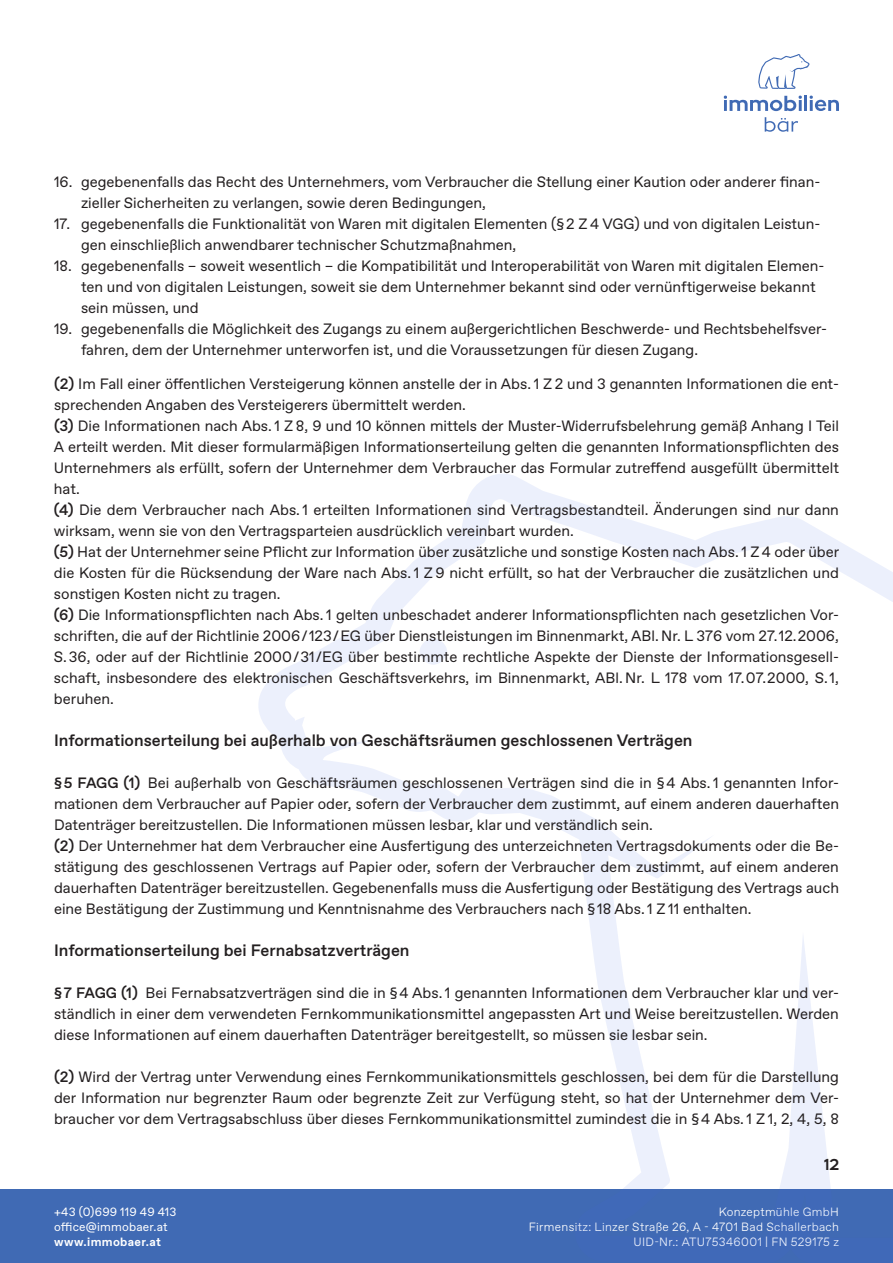
<style>
.page{position:relative;width:893px;height:1263px;background:#fff}
.page>*{position:absolute;margin:0;border:0;box-sizing:border-box;transform-origin:0 0}
.t1{font:500 16.5px "Favorit Pro";color:#231f20}
.t2{font:15px/21px "Favorit Pro";color:#231f20}
.t3{font:500 15px "Bonn BF";color:#231f20}
.t4{font:300 12px/15px "Favorit Pro";letter-spacing:.025em;color:#fff;text-align:right}
.t5{font:12px "Favorit Pro";letter-spacing:.015em;color:#fff}
.t6{font:700 12px "Favorit Pro";letter-spacing:.03em;color:#fff}
.s1{font-weight:500}
</style>
<div class="page">
<div style="left:0;top:1190px;width:893px;height:73px;background:#406ab4"></div>
<svg style="left:758px;top:54px;width:52px;height:35px"></svg>
<svg style="left:765px;top:117px;width:33px;height:15px"></svg>
<hr style="left:804px;top:96px;width:3px;height:15px;background:#406ab4">
<svg style="left:809px;top:95px;width:30px;height:16px"></svg>
<svg style="left:724px;top:95px;width:78px;height:16px"></svg>
<svg style="left:257px;top:474px;width:636px;height:716px"></svg>
<div style="left:419px;top:638px;width:28px;height:27px;background:#ecf0fc;border-radius:50%"></div>
<p class="t2" style="left:81px;top:171px;width:741px;text-indent:-27px">16. gegebenenfalls das Recht des Unternehmers, vom Verbraucher die Stellung einer Kaution oder anderer finan&shy;zieller Sicherheiten zu verlangen, sowie deren Bedingungen,</p>
<p class="t2" style="left:81px;top:213px;width:741px;text-indent:-27px">17. gegebenenfalls die Funktionalität von Waren mit digitalen Elementen (§ 2 Z 4 VGG) und von digitalen Leistun&shy;gen einschließlich anwendbarer technischer Schutzmaßnahmen,</p>
<p class="t2" style="left:81px;top:255px;width:745px;text-indent:-27px">18. gegebenenfalls – soweit wesentlich – die Kompatibilität und Interoperabilität von Waren mit digitalen Elemen&shy;ten und von digitalen Leistungen, soweit sie dem Unternehmer bekannt sind oder vernünftigerweise bekannt sein müssen, und</p>
<p class="t2" style="left:81px;top:318px;width:747px;text-indent:-27px">19. gegebenenfalls die Möglichkeit des Zugangs zu einem außergerichtlichen Beschwerde- und Rechtsbehelfsver&shy;fahren, dem der Unternehmer unterworfen ist, und die Voraussetzungen für diesen Zugang.</p>
<p class="t2" style="left:54px;top:373px;width:787px"><span class="s1">(2)</span> Im Fall einer öffentlichen Versteigerung können anstelle der in Abs. 1 Z 2 und 3 genannten Informationen die ent&shy;sprechenden Angaben des Versteigerers übermittelt werden.<br><span class="s1">(3)</span> Die Informationen nach Abs. 1 Z 8, 9 und 10 können mittels der Muster-Widerrufsbelehrung gemäß Anhang I Teil A erteilt werden. Mit dieser formularmäßigen Informationserteilung gelten die genannten Informationspflichten des Unternehmers als erfüllt, sofern der Unternehmer dem Verbraucher das Formular zutreffend ausgefüllt übermittelt hat.<br><span class="s1">(4)</span> Die dem Verbraucher nach Abs. 1 erteilten Informationen sind Vertragsbestandteil. Änderungen sind nur dann wirksam, wenn sie von den Vertragsparteien ausdrücklich vereinbart wurden.<br><span class="s1">(5)</span> Hat der Unternehmer seine Pflicht zur Information über zusätzliche und sonstige Kosten nach Abs. 1 Z 4 oder über die Kosten für die Rücksendung der Ware nach Abs. 1 Z 9 nicht erfüllt, so hat der Verbraucher die zusätzlichen und sonstigen Kosten nicht zu tragen.<br><span class="s1">(6)</span> Die Informationspflichten nach Abs. 1 gelten unbeschadet anderer Informationspflichten nach gesetzlichen Vor&shy;schriften, die auf der Richtlinie 2006 / 123 / EG über Dienstleistungen im Binnenmarkt, ABl. Nr. L 376 vom 27. 12. 2006, S. 36, oder auf der Richtlinie 2000 / 31 /EG über bestimmte rechtliche Aspekte der Dienste der Informationsgesell&shy;schaft, insbesondere des elektronischen Geschäftsverkehrs, im Binnenmarkt, ABl. Nr. L 178 vom 17. 07. 2000, S. 1, beruhen.</p>
<p class="t1" style="left:54px;top:729px;width:640px">Informationserteilung bei außerhalb von Geschäftsräumen geschlossenen Verträgen</p>
<p class="t2" style="left:54px;top:772px;width:786px"><span class="s1">§ 5 FAGG (1)</span> Bei außerhalb von Geschäftsräumen geschlossenen Verträgen sind die in § 4 Abs. 1 genannten Infor&shy;mationen dem Verbraucher auf Papier oder, sofern der Verbraucher dem zustimmt, auf einem anderen dauerhaften Datenträger bereitzustellen. Die Informationen müssen lesbar, klar und verständlich sein.<br><span class="s1">(2)</span> Der Unternehmer hat dem Verbraucher eine Ausfertigung des unterzeichneten Vertragsdokuments oder die Be&shy;stätigung des geschlossenen Vertrags auf Papier oder, sofern der Verbraucher dem zustimmt, auf einem anderen dauerhaften Datenträger bereitzustellen. Gegebenenfalls muss die Ausfertigung oder Bestätigung des Vertrags auch eine Bestätigung der Zustimmung und Kenntnisnahme des Verbrauchers nach § 18 Abs. 1 Z 11 enthalten.</p>
<p class="t1" style="left:54px;top:939px;width:357px">Informationserteilung bei Fernabsatzverträgen</p>
<p class="t2" style="left:54px;top:982px;width:786px;text-align:justify"><span class="s1">§ 7 FAGG (1)</span> Bei Fernabsatzverträgen sind die in § 4 Abs. 1 genannten Informationen dem Verbraucher klar und ver&shy;ständlich in einer dem verwendeten Fernkommunikationsmittel angepassten Art und Weise bereitzustellen. Werden diese Informationen auf einem dauerhaften Datenträger bereitgestellt, so müssen sie lesbar sein.</p>
<p class="t2" style="left:54px;top:1066px;width:786px;text-align:justify"><span class="s1">(2)</span> Wird der Vertrag unter Verwendung eines Fernkommunikationsmittels geschlossen, bei dem für die Darstellung der Information nur begrenzter Raum oder begrenzte Zeit zur Verfügung steht, so hat der Unternehmer dem Ver&shy;braucher vor dem Vertragsabschluss über dieses Fernkommunikationsmittel zumindest die in § 4 Abs. 1 Z 1, 2, 4, 5, 8</p>
<p class="t3" style="left:824px;top:1154px;width:16px">12</p>
<p class="t5" style="left:54px;top:1203px;width:124px">+43 (0)699 119 49 413</p>
<p class="t5" style="left:54px;top:1218px;width:115px">office@immobaer.at</p>
<p class="t6" style="left:54px;top:1233px;width:109px">www.immobaer.at</p>
<p class="t4" style="left:529px;top:1204px;width:312px">Konzeptmühle GmbH<br>Firmensitz: Linzer Straße 26, A - 4701 Bad Schallerbach<br>UID-Nr.: ATU75346001 | FN 529175 z</p>
</div>
